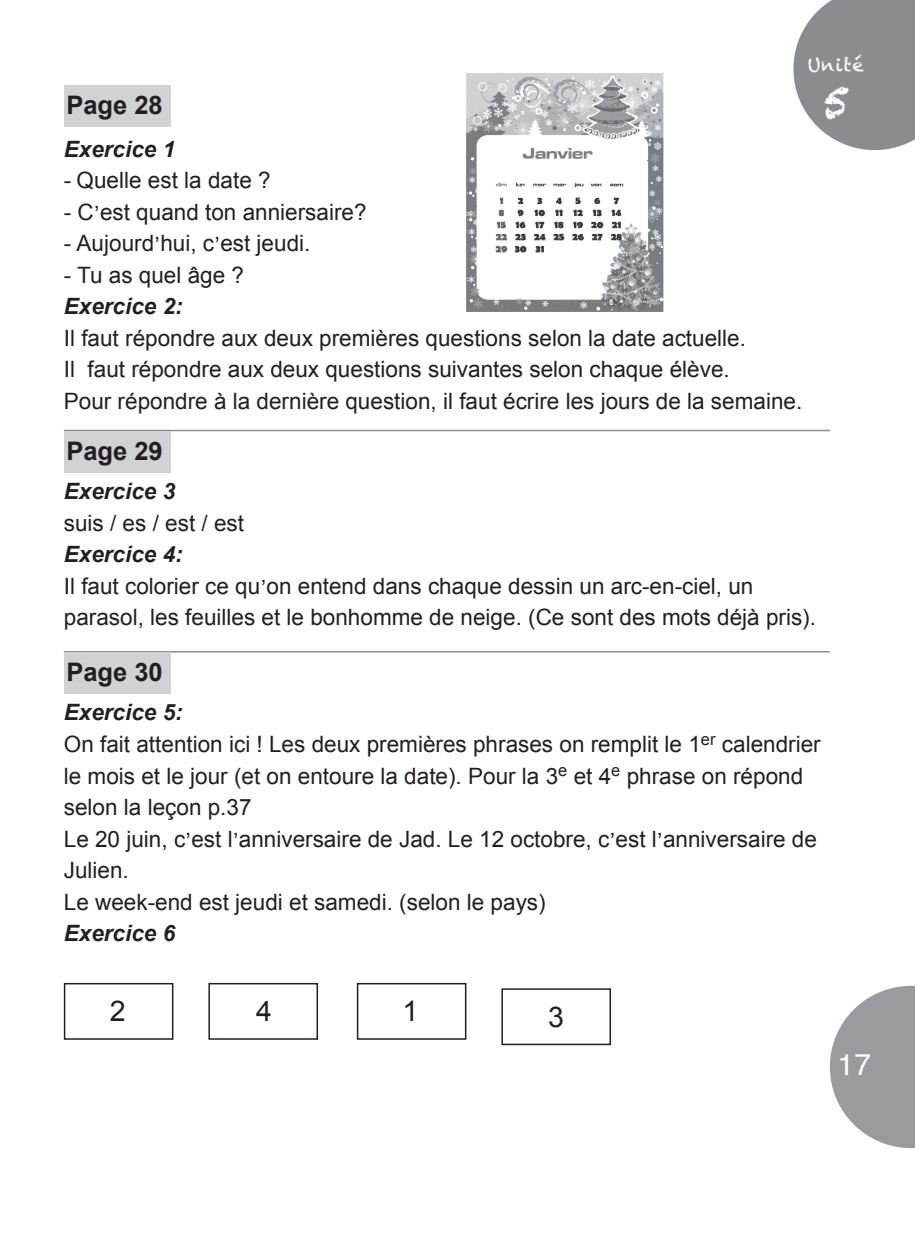
<style>
.page{position:relative;width:915px;height:1234px;background:#fff}
.page>*{position:absolute;margin:0;border:0;box-sizing:border-box;transform-origin:0 0}
.t1{font:42.6px "Chalkduster";color:#fff}
.t2{font:30px "Helvetica";color:#fff}
.t3{font:28.5px "Arial";color:#231f20}
.t4{font:700 25.5px "Arial";color:#231f20}
.t5{font:22.5px/31.5px "Arial";color:#231f20}
.t6{font:italic 700 22.5px "Arial";color:#231f20}
.t7{font:18px "Chalkduster";letter-spacing:.045em;color:#fff}
</style>
<div class="page">
<svg style="left:793px;top:0;width:121px;height:150px;background:#999b9d"></svg>
<svg style="left:829px;top:985px;width:85px;height:162px"></svg>
<hr style="left:64px;top:429px;width:765px;height:2px;background:#8d8f92">
<hr style="left:64px;top:651px;width:765px;height:1px;background:#8d8f92">
<div style="left:64px;top:85px;width:106px;height:42px;background:#d1d2d4"></div>
<div style="left:64px;top:431px;width:106px;height:42px;background:#d1d2d4"></div>
<div style="left:64px;top:652px;width:106px;height:42px;background:#d1d2d4"></div>
<div style="left:64px;top:982px;width:109px;height:57px;border:2px solid #231f20"></div>
<div style="left:357px;top:982px;width:109px;height:57px;border:2px solid #231f20"></div>
<div style="left:208px;top:982px;width:110px;height:57px;border:2px solid #231f20"></div>
<div style="left:501px;top:988px;width:109px;height:56px;border:2px solid #231f20"></div>
<img style="left:466px;top:73px;width:198px;height:239px">
<p class="t7" style="left:807px;top:54px;width:58px">Unité</p>
<p class="t4" style="left:66px;top:88px;width:98px">Page 28</p>
<p class="t1" style="left:822px;top:77px;width:29px">5</p>
<p class="t6" style="left:64px;top:134px;width:113px">Exercice 1</p>
<p class="t5" style="left:64px;top:165px;width:208px">- Quelle est la date ?</p>
<p class="t5" style="left:64px;top:196px;width:304px">- C est quand ton anniersaire?</p>
<p class="t5" style="left:94px;top:184px;width:8px">,</p>
<p class="t5" style="left:64px;top:228px;width:248px">- Aujourd hui, c est jeudi.</p>
<p class="t5" style="left:154px;top:216px;width:8px">,</p>
<p class="t5" style="left:214px;top:216px;width:8px">,</p>
<p class="t5" style="left:64px;top:259px;width:182px">- Tu as quel âge ?</p>
<p class="t6" style="left:64px;top:292px;width:120px">Exercice 2:</p>
<p class="t5" style="left:64px;top:322px;width:683px">Il faut répondre aux deux premières questions selon la date actuelle.</p>
<p class="t5" style="left:64px;top:354px;width:667px">Il faut répondre aux deux questions suivantes selon chaque élève.</p>
<p class="t5" style="left:64px;top:385px;width:739px">Pour répondre à la dernière question, il faut écrire les jours de la semaine.</p>
<p class="t4" style="left:66px;top:434px;width:98px">Page 29</p>
<p class="t6" style="left:64px;top:476px;width:113px">Exercice 3</p>
<p class="t5" style="left:64px;top:507px;width:182px">suis / es / est / est</p>
<p class="t6" style="left:64px;top:539px;width:120px">Exercice 4:</p>
<p class="t5" style="left:64px;top:570px;width:691px">Il faut colorier ce qu on entend dans chaque dessin un arc-en-ciel, un</p>
<p class="t5" style="left:260px;top:558px;width:8px">,</p>
<p class="t5" style="left:64px;top:601px;width:753px">parasol, les feuilles et le bonhomme de neige. (Ce sont des mots déjà pris).</p>
<p class="t4" style="left:66px;top:655px;width:98px">Page 30</p>
<p class="t6" style="left:64px;top:697px;width:120px">Exercice 5:</p>
<p class="t5" style="left:64px;top:728px;width:758px">On fait attention ici ! Les deux premières phrases on remplit le 1<sup>er</sup> calendrier le mois et le jour (et on entoure la date). Pour la 3<sup>e</sup> et 4<sup>e</sup> phrase on répond selon la leçon p.37</p>
<p class="t5" style="left:64px;top:823px;width:754px">Le 20 juin, c est l anniversaire de Jad. Le 12 octobre, c est l anniversaire de</p>
<p class="t5" style="left:185px;top:811px;width:8px">,</p>
<p class="t5" style="left:233px;top:811px;width:8px">,</p>
<p class="t5" style="left:609px;top:811px;width:8px">,</p>
<p class="t5" style="left:656px;top:811px;width:8px">,</p>
<p class="t5" style="left:64px;top:854px;width:67px">Julien.</p>
<p class="t5" style="left:64px;top:886px;width:483px">Le week-end est jeudi et samedi. (selon le pays)</p>
<p class="t6" style="left:64px;top:918px;width:113px">Exercice 6</p>
<p class="t3" style="left:110px;top:992px;width:17px">2</p>
<p class="t3" style="left:256px;top:992px;width:17px">4</p>
<p class="t3" style="left:402px;top:992px;width:17px">1</p>
<p class="t3" style="left:548px;top:997px;width:17px">3</p>
<h2 class="t2" style="left:837px;top:1041px;width:35px">17</h2>
</div>
